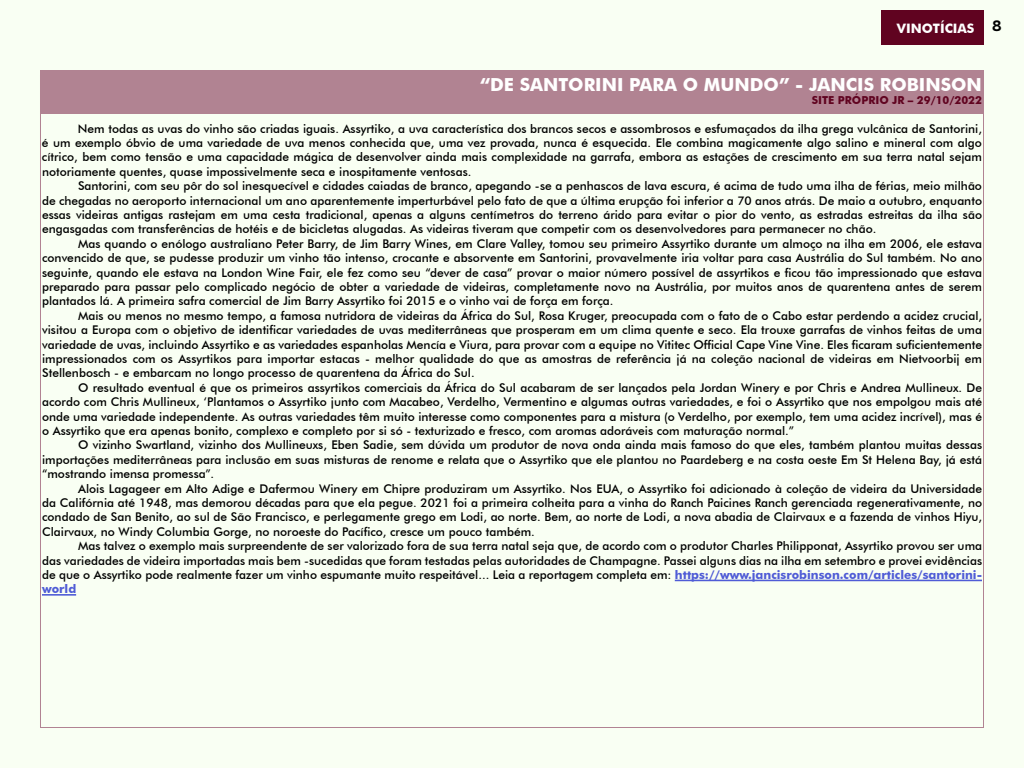
<style>
.page{position:relative;width:1024px;height:768px;background:#f9fff3}
.page>*{position:absolute;margin:0;border:0;box-sizing:border-box;transform-origin:0 0}
.t1{font:700 18px "Futura BT";color:#fff}
.t2{font:700 13px "Futura BT";color:#fff}
.t3{font:500 12px/14.4px "Futura BT";color:#000;text-align:justify}
.t4{font:700 11px "Futura BT";color:#600320}
.s1{font-weight:700;color:#4f5cd6}
</style>
<div class="page">
<div style="left:882px;top:10px;width:102px;height:34px;background:#600320"></div>
<div style="left:40px;top:70px;width:944px;height:44px;background:#b18392"></div>
<hr style="left:675px;top:580px;width:307px;height:1px;background:#4f5cd6">
<hr style="left:42px;top:594px;width:34px;height:2px;background:#4f5cd6">
<p class="t2" style="left:897px;top:21px;width:106px">VINOTÍCIAS <sup>8</sup></p>
<h1 class="t1" style="left:480px;top:73px;width:503px">“DE SANTORINI PARA O MUNDO” - JANCIS ROBINSON</h1>
<p class="t4" style="left:812px;top:93px;width:172px">SITE PRÓPRIO JR – 29/10/2022</p>
<p class="t3" style="left:42px;top:121px;width:942px;text-indent:36px">Nem todas as uvas do vinho são criadas iguais. Assyrtiko, a uva característica dos brancos secos e assombrosos e esfumaçados da ilha grega vulcânica de Santorini, é um exemplo óbvio de uma variedade de uva menos conhecida que, uma vez provada, nunca é esquecida. Ele combina magicamente algo salino e mineral com algo cítrico, bem como tensão e uma capacidade mágica de desenvolver ainda mais complexidade na garrafa, embora as estações de crescimento em sua terra natal sejam notoriamente quentes, quase impossivelmente seca e inospitamente ventosas.</p>
<p class="t3" style="left:42px;top:179px;width:942px;text-indent:36px">Santorini, com seu pôr do sol inesquecível e cidades caiadas de branco, apegando -se a penhascos de lava escura, é acima de tudo uma ilha de férias, meio milhão de chegadas no aeroporto internacional um ano aparentemente imperturbável pelo fato de que a última erupção foi inferior a 70 anos atrás. De maio a outubro, enquanto essas videiras antigas rastejam em uma cesta tradicional, apenas a alguns centímetros do terreno árido para evitar o pior do vento, as estradas estreitas da ilha são engasgadas com transferências de hotéis e de bicicletas alugadas. As videiras tiveram que competir com os desenvolvedores para permanecer no chão.</p>
<p class="t3" style="left:42px;top:236px;width:942px;text-indent:36px">Mas quando o enólogo australiano Peter Barry, de Jim Barry Wines, em Clare Valley, tomou seu primeiro Assyrtiko durante um almoço na ilha em 2006, ele estava convencido de que, se pudesse produzir um vinho tão intenso, crocante e absorvente em Santorini, provavelmente iria voltar para casa Austrália do Sul também. No ano seguinte, quando ele estava na London Wine Fair, ele fez como seu “dever de casa” provar o maior número possível de assyrtikos e ficou tão impressionado que estava preparado para passar pelo complicado negócio de obter a variedade de videiras, completamente novo na Austrália, por muitos anos de quarentena antes de serem plantados lá. A primeira safra comercial de Jim Barry Assyrtiko foi 2015 e o vinho vai de força em força.</p>
<p class="t3" style="left:42px;top:308px;width:942px;text-indent:36px">Mais ou menos no mesmo tempo, a famosa nutridora de videiras da África do Sul, Rosa Kruger, preocupada com o fato de o Cabo estar perdendo a acidez crucial, visitou a Europa com o objetivo de identificar variedades de uvas mediterrâneas que prosperam em um clima quente e seco. Ela trouxe garrafas de vinhos feitas de uma variedade de uvas, incluindo Assyrtiko e as variedades espanholas Mencía e Viura, para provar com a equipe no Vititec Official Cape Vine Vine. Eles ficaram suficientemente impressionados com os Assyrtikos para importar estacas - melhor qualidade do que as amostras de referência já na coleção nacional de videiras em Nietvoorbij em Stellenbosch - e embarcam no longo processo de quarentena da África do Sul.</p>
<p class="t3" style="left:42px;top:380px;width:942px;text-indent:36px">O resultado eventual é que os primeiros assyrtikos comerciais da África do Sul acabaram de ser lançados pela Jordan Winery e por Chris e Andrea Mullineux. De acordo com Chris Mullineux, ‘Plantamos o Assyrtiko junto com Macabeo, Verdelho, Vermentino e algumas outras variedades, e foi o Assyrtiko que nos empolgou mais até onde uma variedade independente. As outras variedades têm muito interesse como componentes para a mistura (o Verdelho, por exemplo, tem uma acidez incrível), mas é o Assyrtiko que era apenas bonito, complexo e completo por si só - texturizado e fresco, com aromas adoráveis com maturação normal.”</p>
<p class="t3" style="left:42px;top:438px;width:942px;text-indent:36px">O vizinho Swartland, vizinho dos Mullineuxs, Eben Sadie, sem dúvida um produtor de nova onda ainda mais famoso do que eles, também plantou muitas dessas importações mediterrâneas para inclusão em suas misturas de renome e relata que o Assyrtiko que ele plantou no Paardeberg e na costa oeste Em St Helena Bay, já está “mostrando imensa promessa”.</p>
<p class="t3" style="left:42px;top:481px;width:942px;text-indent:36px">Alois Lagageer em Alto Adige e Dafermou Winery em Chipre produziram um Assyrtiko. Nos EUA, o Assyrtiko foi adicionado à coleção de videira da Universidade da Califórnia até 1948, mas demorou décadas para que ela pegue. 2021 foi a primeira colheita para a vinha do Ranch Paicines Ranch gerenciada regenerativamente, no condado de San Benito, ao sul de São Francisco, e perlegamente grego em Lodi, ao norte. Bem, ao norte de Lodi, a nova abadia de Clairvaux e a fazenda de vinhos Hiyu, Clairvaux, no Windy Columbia Gorge, no noroeste do Pacífico, cresce um pouco também.</p>
<p class="t3" style="left:42px;top:539px;width:942px;text-indent:36px">Mas talvez o exemplo mais surpreendente de ser valorizado fora de sua terra natal seja que, de acordo com o produtor Charles Philipponat, Assyrtiko provou ser uma das variedades de videira importadas mais bem -sucedidas que foram testadas pelas autoridades de Champagne. Passei alguns dias na ilha em setembro e provei evidências de que o Assyrtiko pode realmente fazer um vinho espumante muito respeitável... Leia a reportagem completa em: <span class="s1">https://www.jancisrobinson.com/articles/santorini&shy;world</span></p>
</div>
